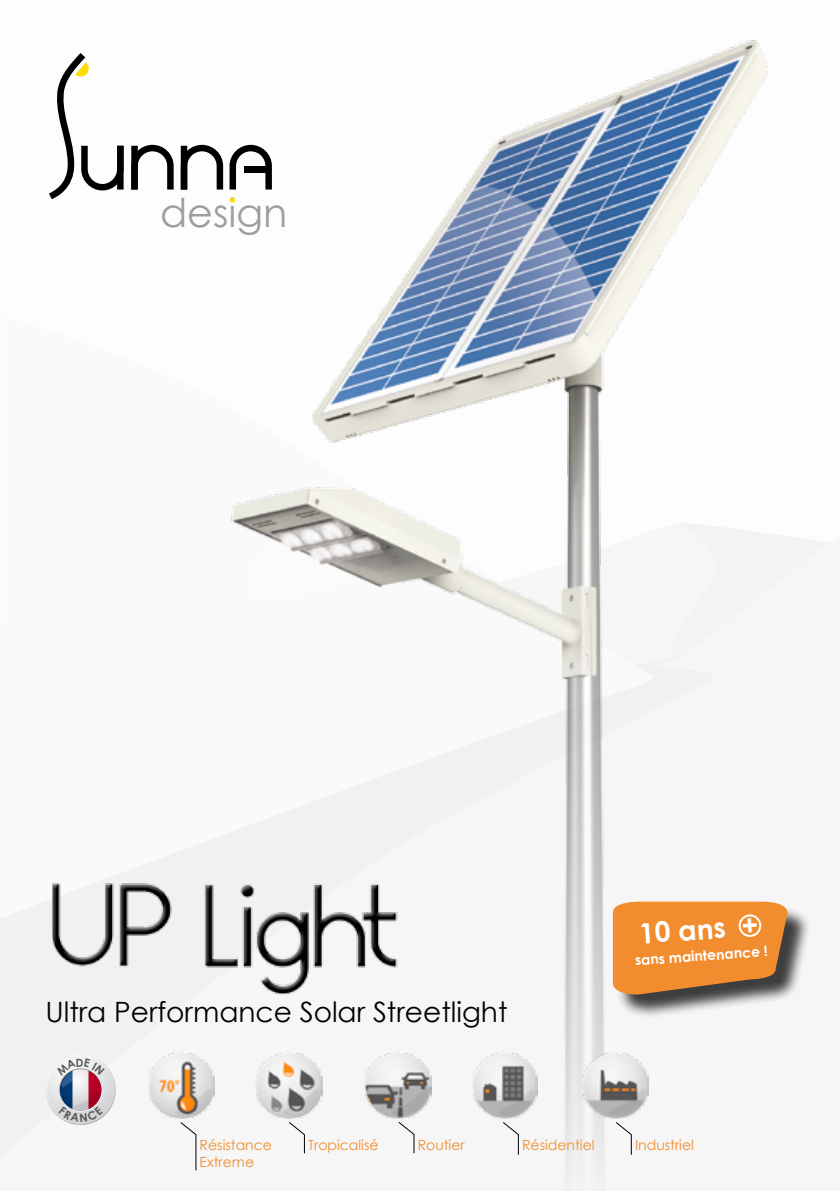
<style>
.page{position:relative;width:840px;height:1191px;background:#fff}
.page>*{position:absolute;margin:0;border:0;box-sizing:border-box;transform-origin:0 0}
.t1{font:39.8px "Century Gothic";color:#9c9e9f}
.t2{font:28px "Century Gothic";color:#000}
.t3{font:700 28px "Century Gothic";color:#fff}
.t4{font:14px/16.8px "Century Gothic";color:#f18d2e}
.t5{font:700 14px "Century Gothic";color:#fff}
</style>
<div class="page">
<div style="left:0;top:918px;width:187px;height:239px;background:#f1f1f2"></div>
<svg style="left:791px;top:537px;width:37px;height:35px"></svg>
<svg style="left:3px;top:849px;width:184px;height:69px"></svg>
<img style="left:187px;top:40px;width:604px;height:1151px">
<img style="left:53px;top:879px;width:344px;height:115px">
<svg style="left:179px;top:1121px;width:18px;height:15px"></svg>
<hr style="left:195px;top:1134px;width:1px;height:36px;background:#000">
<svg style="left:288px;top:1121px;width:18px;height:32px"></svg>
<img style="left:148px;top:1052px;width:66px;height:66px">
<img style="left:256px;top:1052px;width:66px;height:66px">
<svg style="left:397px;top:1120px;width:18px;height:33px"></svg>
<img style="left:365px;top:1052px;width:66px;height:66px">
<svg style="left:501px;top:1121px;width:18px;height:33px"></svg>
<img style="left:472px;top:1052px;width:65px;height:66px">
<svg style="left:614px;top:1121px;width:18px;height:33px"></svg>
<img style="left:582px;top:1052px;width:66px;height:66px">
<div style="left:615px;top:904px;width:196px;height:115px;background:#000;opacity:.75"></div>
<svg style="left:612px;top:901px;width:175px;height:93px;background:#de8836"></svg>
<div style="left:738px;top:914px;width:22px;height:23px;border:2px solid #fff;border-radius:50%"></div>
<svg style="left:49px;top:51px;width:226px;height:154px"></svg>
<div style="left:181px;top:146px;width:6px;height:43px;background:#000"></div>
<svg style="left:45px;top:1054px;width:71px;height:71px"></svg>
<h1 class="t1" style="left:160px;top:185px;width:129px">design</h1>
<h2 class="t2" style="left:45px;top:992px;width:463px">Ultra Performance Solar Streetlight</h2>
<h2 class="t3" style="left:637px;top:912px;width:121px;rotate:-4deg">10 ans +</h2>
<p class="t5" style="left:634px;top:949px;width:134px;rotate:-4deg">sans maintenance !</p>
<p class="t4" style="left:199px;top:1136px;width:74px">Résistance<br>Extreme</p>
<p class="t4" style="left:308px;top:1136px;width:72px">Tropicalisé</p>
<p class="t4" style="left:417px;top:1136px;width:49px">Routier</p>
<p class="t4" style="left:522px;top:1136px;width:74px">Résidentiel</p>
<p class="t4" style="left:634px;top:1136px;width:60px">Industriel</p>
</div>
